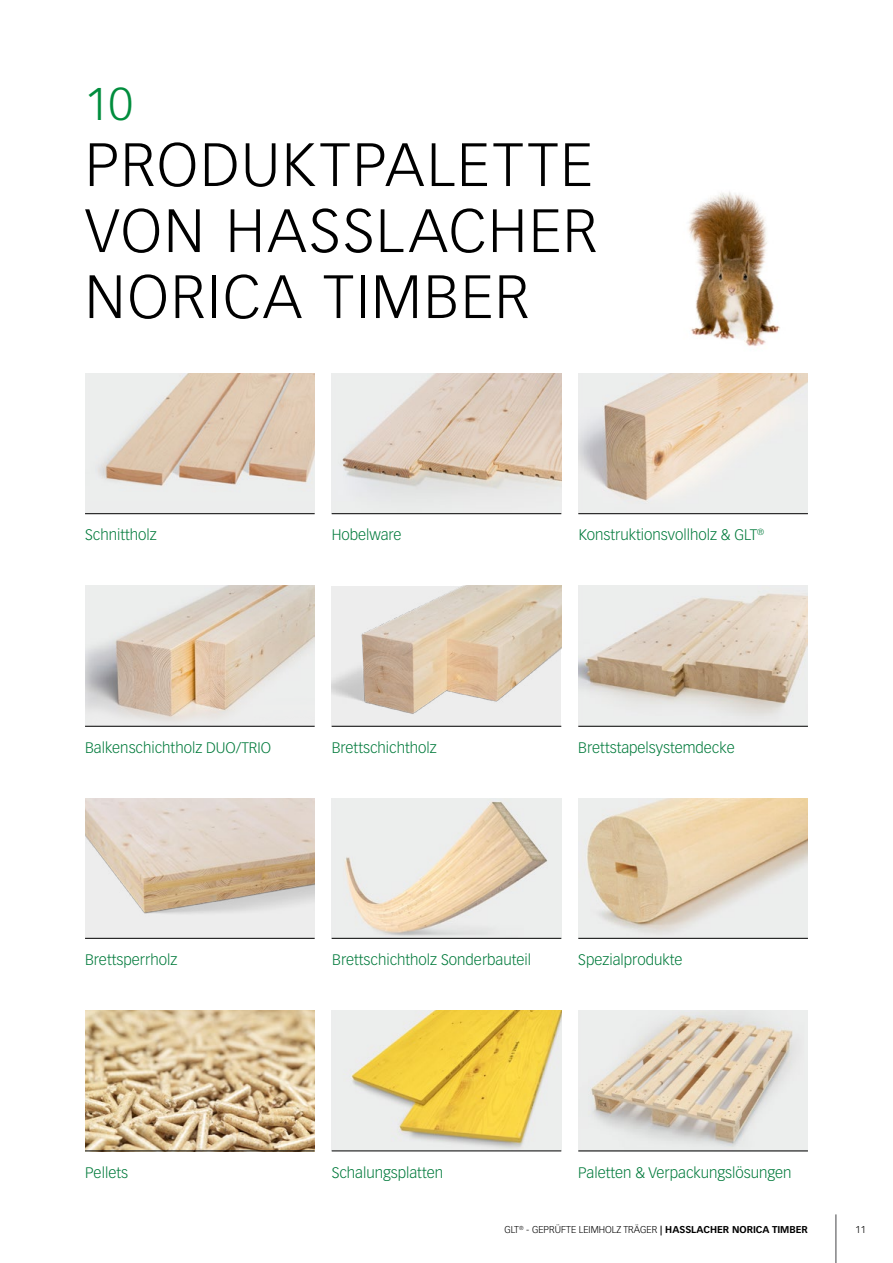
<style>
.page{position:relative;width:893px;height:1263px;background:#fff}
.page>*{position:absolute;margin:0;border:0;box-sizing:border-box;transform-origin:0 0}
.t1{font:300 60px/66px "Vectora LT Pro";letter-spacing:.035em;color:#000;text-align:justify}
.t2{font:300 45px "Vectora LT Pro";color:#008d3d}
.t3{font:300 15px "Vectora LT Pro";color:#007a3b}
.t4{font:300 9.75px "Vectora LT Pro";color:#000}
.s1{font-weight:700}
</style>
<div class="page">
<img style="left:688px;top:191px;width:92px;height:155px">
<img style="left:332px;top:586px;width:229px;height:140px">
<img style="left:332px;top:373px;width:229px;height:140px">
<div style="left:85px;top:798px;width:230px;height:140px;background:#ededed"></div>
<img style="left:85px;top:798px;width:230px;height:116px">
<img style="left:85px;top:1011px;width:230px;height:140px">
<img style="left:578px;top:586px;width:230px;height:140px">
<img style="left:85px;top:373px;width:230px;height:140px">
<img style="left:332px;top:798px;width:229px;height:140px">
<img style="left:332px;top:1011px;width:229px;height:140px">
<img style="left:578px;top:373px;width:230px;height:140px">
<img style="left:578px;top:798px;width:230px;height:140px">
<img style="left:85px;top:586px;width:230px;height:140px">
<img style="left:578px;top:1011px;width:230px;height:140px">
<hr style="left:85px;top:513px;width:230px;height:1px;background:#000">
<hr style="left:332px;top:513px;width:229px;height:1px;background:#000">
<hr style="left:578px;top:513px;width:230px;height:1px;background:#000">
<hr style="left:85px;top:726px;width:230px;height:1px;background:#000">
<hr style="left:332px;top:726px;width:229px;height:1px;background:#000">
<hr style="left:578px;top:726px;width:230px;height:1px;background:#000">
<hr style="left:85px;top:938px;width:230px;height:1px;background:#000">
<hr style="left:332px;top:938px;width:229px;height:1px;background:#000">
<hr style="left:578px;top:938px;width:230px;height:1px;background:#000">
<hr style="left:85px;top:1151px;width:230px;height:1px;background:#000">
<hr style="left:332px;top:1151px;width:229px;height:1px;background:#000">
<hr style="left:578px;top:1151px;width:230px;height:1px;background:#000">
<hr style="left:835px;top:1214px;width:1px;height:49px;background:#58595b">
<h2 class="t2" style="left:85px;top:77px;width:49px">10</h2>
<h1 class="t1" style="left:85px;top:132px;width:514px">PRODUKTPALETTE VON HASSLACHER NORICA TIMBER</h1>
<p class="t3" style="left:85px;top:526px;width:73px">Schnittholz</p>
<p class="t3" style="left:332px;top:525px;width:72px">Hobelware</p>
<p class="t3" style="left:579px;top:526px;width:187px">Konstruktionsvollholz &amp; GLT<sup>®</sup></p>
<p class="t3" style="left:85px;top:738px;width:188px">Balkenschichtholz DUO/TRIO</p>
<p class="t3" style="left:332px;top:738px;width:107px">Brettschichtholz</p>
<p class="t3" style="left:578px;top:738px;width:158px">Brettstapelsystemdecke</p>
<p class="t3" style="left:85px;top:951px;width:94px">Brettsperrholz</p>
<p class="t3" style="left:332px;top:950px;width:200px">Brettschichtholz Sonderbauteil</p>
<p class="t3" style="left:578px;top:950px;width:106px">Spezialprodukte</p>
<p class="t3" style="left:85px;top:1163px;width:45px">Pellets</p>
<p class="t3" style="left:332px;top:1163px;width:113px">Schalungsplatten</p>
<p class="t3" style="left:578px;top:1163px;width:215px">Paletten &amp; Verpackungslösungen</p>
<p class="t4" style="left:504px;top:1224px;width:305px">GLT<sup>®</sup> - GEPRÜFTE LEIMHOLZ TRÄGER <span class="s1">| HASSLACHER NORICA TIMBER</span></p>
<p class="t4" style="left:856px;top:1224px;width:12px">11</p>
</div>
